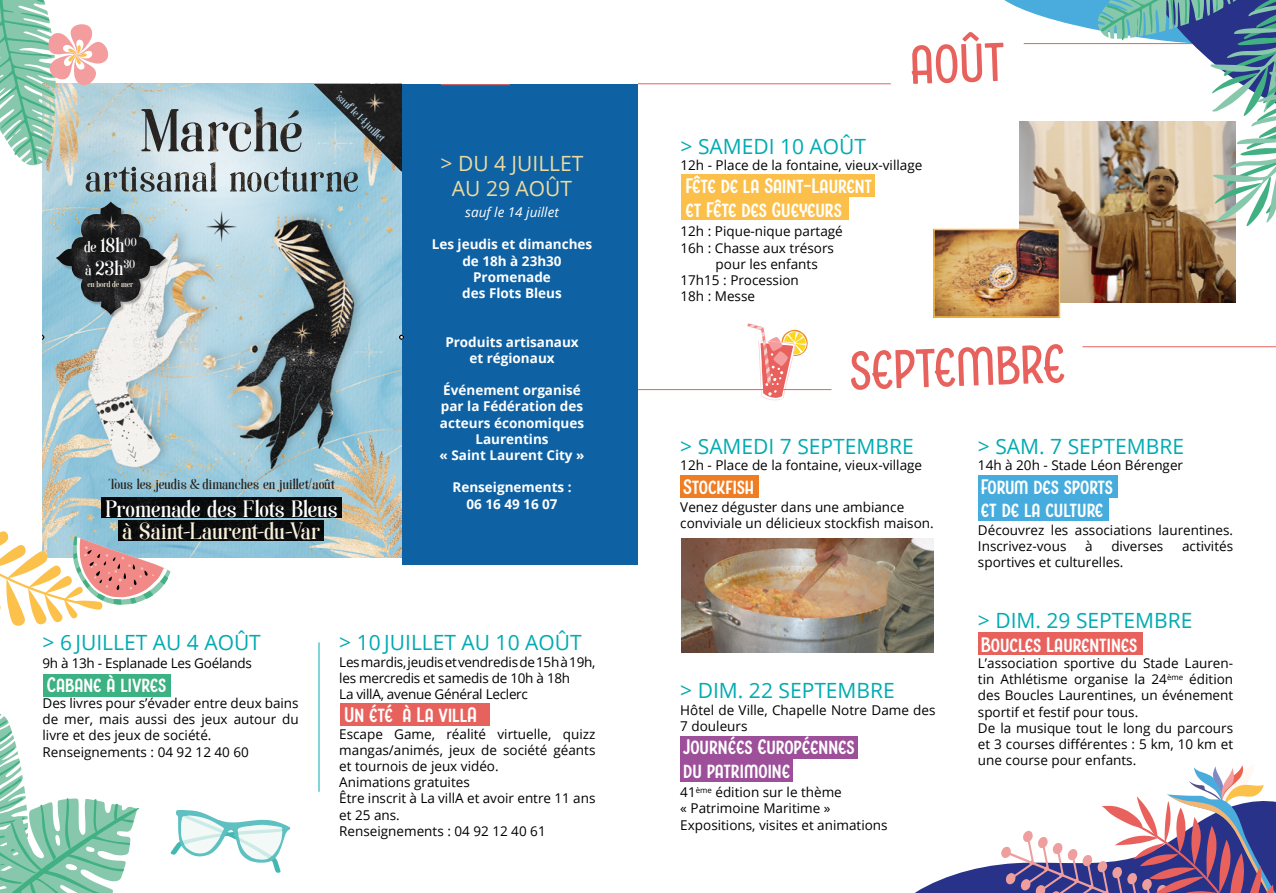
<style>
.page{position:relative;width:1276px;height:893px;background:#fff}
.page>*{position:absolute;margin:0;border:0;box-sizing:border-box;transform-origin:0 0}
.t1{font:55.5px "Boucherie Sans";color:#e8625d}
.t2{font:24.15px "Soria Soria";letter-spacing:.005em;color:#fff}
.t3{font:24.15px "Soria Soria";letter-spacing:.01em;color:#f9f1db}
.t4{font:21px "Open Sans";color:#00abb2}
.t5{font:21px/25.2px "Open Sans";color:#ecdba0;text-align:center}
.t6{font:20.7px/22px "Soria Soria";letter-spacing:.01em;color:#fff}
.t7{font:700 19.5px/23.4px "Boucherie Sans";color:#fff}
.t8{font:14.7px "Soria Soria";letter-spacing:.01em;color:#262321}
.t9{font:13.5px/16.2px "Open Sans";color:#000}
.t10{font:700 13.5px/16.2px "Open Sans";color:#fff;text-align:center}
.t11{font:13.5px/16.2px "Open Sans";letter-spacing:-.02em;color:#000}
.t12{font:italic 13.5px "Open Sans";color:#fff}
.t13{font:11.85px "Soria Soria";color:#aacbde}
.t14{font:8.55px "Soria Soria";letter-spacing:.01em;color:#f9f1db}
.s1{font-size:15.6px}
</style>
<div class="page">
<div style="left:340px;top:703px;width:150px;height:23px;background:#e8625d"></div>
<div style="left:43px;top:674px;width:128px;height:22px;background:#3cb182"></div>
<img style="left:681px;top:538px;width:253px;height:114px">
<div style="left:43px;top:84px;width:595px;height:480px;background:#0e61a3"></div>
<img style="left:43px;top:192px;width:359px;height:366px">
<img style="left:102px;top:498px;width:240px;height:20px">
<img style="left:118px;top:521px;width:206px;height:20px">
<img style="left:355px;top:334px;width:29px;height:35px">
<div style="left:43px;top:558px;width:359px;height:6px;background:#fff"></div>
<img style="left:43px;top:192px;width:156px;height:126px">
<img style="left:98px;top:212px;width:26px;height:28px">
<svg style="left:399px;top:335px;width:5px;height:5px"></svg>
<hr style="left:441px;top:84px;width:69px;height:1px;background:#e8625d">
<svg style="left:171px;top:810px;width:119px;height:63px"></svg>
<svg style="left:0;top:0;width:402px;height:192px"></svg>
<svg style="left:747px;top:323px;width:61px;height:77px"></svg>
<div style="left:978px;top:475px;width:139px;height:23px;background:#45acdd"></div>
<div style="left:978px;top:498px;width:130px;height:23px;background:#45acdd"></div>
<div style="left:680px;top:736px;width:178px;height:23px;background:#9d5099"></div>
<div style="left:680px;top:759px;width:113px;height:23px;background:#9d5099"></div>
<hr style="left:638px;top:389px;width:193px;height:1px;background:#e8625d">
<hr style="left:1082px;top:346px;width:194px;height:1px;background:#e8625d">
<hr style="left:319px;top:642px;width:1px;height:150px;background:#00abb2">
<svg style="left:0;top:529px;width:170px;height:97px"></svg>
<svg style="left:0;top:714px;width:139px;height:179px"></svg>
<img style="left:1019px;top:226px;width:216px;height:77px">
<img style="left:936px;top:232px;width:121px;height:83px">
<div style="left:933px;top:229px;width:127px;height:89px;border:2px solid #fcc04a"></div>
<div style="left:680px;top:475px;width:79px;height:23px;background:#ef7d24"></div>
<div style="left:978px;top:632px;width:164px;height:23px;background:#e8625d"></div>
<div style="left:681px;top:174px;width:193px;height:23px;background:#fcc04a"></div>
<div style="left:681px;top:197px;width:167px;height:23px;background:#fcc04a"></div>
<hr style="left:638px;top:84px;width:253px;height:1px;background:#e8625d">
<svg style="left:915px;top:765px;width:361px;height:128px"></svg>
<svg style="left:1004px;top:0;width:272px;height:226px"></svg>
<h3 class="t6" style="left:84px;top:237px;width:54px"><span class="s1">de</span> 18h<sup>00 </sup><span class="s1">à</span> 23h<sup>30</sup></h3>
<p class="t14" style="left:87px;top:279px;width:47px">en bord de mer</p>
<p class="t13" style="left:343px;top:90px;width:65px;rotate:45deg">sauf le 14 juillet</p>
<p class="t8" style="left:109px;top:476px;width:228px">Tous les jeudis &amp; dimanches en juillet/août</p>
<h2 class="t2" style="left:105px;top:495px;width:234px">Promenade des Flots Bleus</h2>
<h2 class="t3" style="left:123px;top:517px;width:199px">à Saint-Laurent-du Var</h2>
<h3 class="t5" style="left:440px;top:150px;width:144px">&gt; DU 4 JUILLET<br>AU 29 AOÛT</h3>
<p class="t12" style="left:465px;top:203px;width:95px">sauf le 14 juillet</p>
<p class="t10" style="left:432px;top:236px;width:162px">Les jeudis et dimanches de 18h à 23h30<br>Promenade<br>des Flots Bleus</p>
<p class="t10" style="left:445px;top:333px;width:135px">Produits artisanaux et régionaux</p>
<p class="t10" style="left:439px;top:382px;width:146px">Événement organisé par la Fédération des acteurs économiques<br>Laurentins<br>« Saint Laurent City »</p>
<p class="t10" style="left:452px;top:479px;width:121px">Renseignements :<br>06 16 49 16 07</p>
<h3 class="t4" style="left:43px;top:628px;width:220px">&gt; 6 JUILLET AU 4 AOÛT</h3>
<p class="t11" style="left:43px;top:655px;width:211px">9h à 13h - Esplanade Les Goélands</p>
<h3 class="t7" style="left:47px;top:673px;width:121px">Cabane à livres</h3>
<p class="t9" style="left:43px;top:695px;width:258px">Des livres pour s’évader entre deux bains de mer, mais aussi des jeux autour du livre et des jeux de société.<br>Renseignements : 04 92 12 40 60</p>
<h3 class="t4" style="left:339px;top:628px;width:244px">&gt; 10 JUILLET AU 10 AOÛT</h3>
<p class="t11" style="left:339px;top:653px;width:258px">Les mardis, jeudis et vendredis de 15h à 19h, les mercredis et samedis de 10h à 18h<br>La villA, avenue Général Leclerc</p>
<h3 class="t7" style="left:344px;top:704px;width:134px">Un été à La villA</h3>
<p class="t9" style="left:339px;top:725px;width:258px">Escape Game, réalité virtuelle, quizz mangas/animés, jeux de société géants et tournois de jeux vidéo.<br>Animations gratuites<br>Être inscrit à La villA et avoir entre 11 ans et 25 ans.<br>Renseignements : 04 92 12 40 61</p>
<h1 class="t1" style="left:908px;top:30px;width:97px;rotate:-2deg">août</h1>
<h3 class="t4" style="left:680px;top:132px;width:187px">&gt; SAMEDI 10 AOÛT</h3>
<p class="t9" style="left:680px;top:157px;width:243px">12h - Place de la fontaine, vieux-village</p>
<h3 class="t7" style="left:685px;top:175px;width:188px">Fête de la Saint-Laurent et Fête des Gueyeurs</h3>
<p class="t9" style="left:680px;top:223px;width:164px">12h : Pique-nique partagé</p>
<p class="t9" style="left:680px;top:239px;width:155px">16h : Chasse aux trésors</p>
<p class="t9" style="left:715px;top:255px;width:104px">pour les enfants</p>
<p class="t9" style="left:680px;top:272px;width:120px">17h15 : Procession</p>
<p class="t9" style="left:680px;top:288px;width:76px">18h : Messe</p>
<h1 class="t1" style="left:848px;top:335px;width:217px;rotate:-2deg">septembre</h1>
<h3 class="t4" style="left:680px;top:432px;width:235px">&gt; SAMEDI 7 SEPTEMBRE</h3>
<p class="t9" style="left:680px;top:457px;width:243px">12h - Place de la fontaine, vieux-village</p>
<h3 class="t7" style="left:683px;top:475px;width:72px">Stockfish</h3>
<p class="t9" style="left:680px;top:498px;width:255px">Venez déguster dans une ambiance conviviale un délicieux stockfish maison.</p>
<h3 class="t4" style="left:680px;top:676px;width:216px">&gt; DIM. 22 SEPTEMBRE</h3>
<p class="t9" style="left:680px;top:701px;width:257px">Hôtel de Ville, Chapelle Notre Dame des<br>7 douleurs</p>
<h3 class="t7" style="left:683px;top:736px;width:173px">Journées Européennes du patrimoine</h3>
<p class="t9" style="left:680px;top:784px;width:209px">41<sup>ème</sup> édition sur le thème<br>« Patrimoine Maritime »<br>Expositions, visites et animations</p>
<h3 class="t4" style="left:978px;top:432px;width:208px">&gt; SAM. 7 SEPTEMBRE</h3>
<p class="t9" style="left:978px;top:457px;width:207px">14h à 20h - Stade Léon Bérenger</p>
<h3 class="t7" style="left:981px;top:475px;width:133px">Forum des sports et de la culture</h3>
<p class="t9" style="left:978px;top:522px;width:257px">Découvrez les associations laurentines.<br>Inscrivez-vous</p>
<p class="t9" style="left:1085px;top:538px;width:9px">à</p>
<p class="t9" style="left:1111px;top:538px;width:53px">diverses</p>
<p class="t9" style="left:1182px;top:538px;width:53px">activités</p>
<p class="t9" style="left:978px;top:554px;width:147px">sportives et culturelles.</p>
<h3 class="t4" style="left:978px;top:606px;width:216px">&gt; DIM. 29 SEPTEMBRE</h3>
<h3 class="t7" style="left:981px;top:633px;width:158px">Boucles Laurentines</h3>
<p class="t9" style="left:978px;top:655px;width:257px">L’association sportive du Stade Lauren&shy;tin Athlétisme organise la 24<sup>ème</sup> édition des Boucles Laurentines, un événement sportif et festif pour tous.<br>De la musique tout le long du parcours et 3 courses différentes : 5 km, 10 km et une course pour enfants.</p>
</div>
